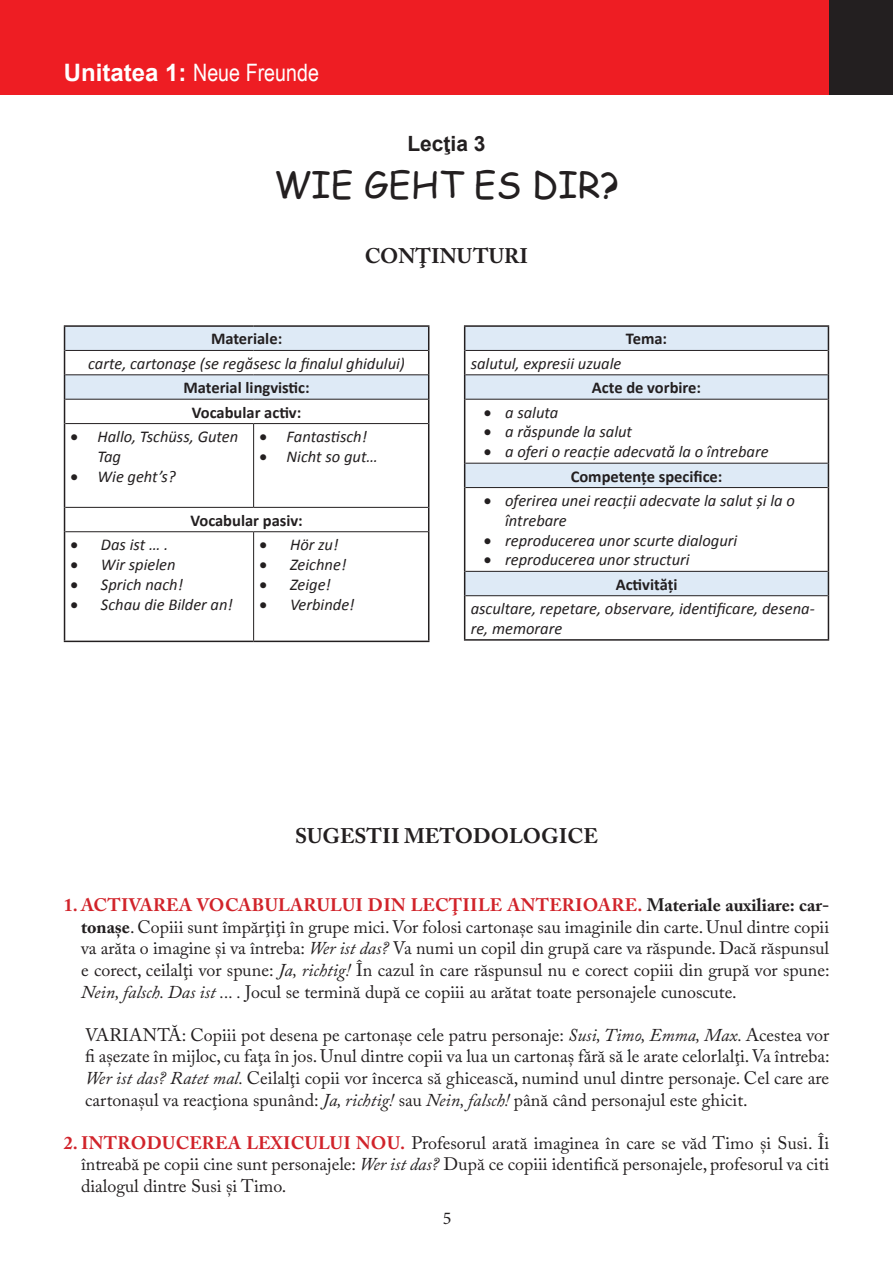
<style>
.page{position:relative;width:893px;height:1263px;background:#fff}
.page>*{position:absolute;margin:0;border:0;box-sizing:border-box;transform-origin:0 0}
.t1{font:36px "Comic Sans MS";color:#231f20}
.Heading_1{font:24px "Arial Narrow";color:#fff}
.t2{font:700 21px "Adobe Caslon Pro";color:#231f20}
.Heading_2{font:700 21px "Arial";color:#231f20}
.t3{font:18px/21.6px "Adobe Caslon Pro";color:#231f20;text-align:justify}
.t4{font:18px "Minion Pro";color:#231f20}
.t5{font:italic 16.5px/19.8px "Calibri";color:#231f20}
.t6{font:700 16.5px "Calibri";color:#231f20}
.s1{font-family:"Arial";font-weight:700}
.s2{font-weight:700;color:#d1232a}
.s3{font-weight:700}
.s4{font-style:italic}
</style>
<div class="page">
<div style="left:0;top:0;width:893px;height:95px;background:#ee1d23"></div>
<div style="left:829px;top:0;width:64px;height:95px;background:#231f20"></div>
<hr style="left:64px;top:325px;width:190px;height:2px;background:#231f20">
<hr style="left:254px;top:325px;width:175px;height:2px;background:#231f20">
<svg style="left:64px;top:326px;width:365px;height:98px"></svg>
<hr style="left:64px;top:424px;width:1px;height:83px;background:#231f20">
<hr style="left:428px;top:424px;width:1px;height:83px;background:#231f20">
<svg style="left:64px;top:507px;width:1px;height:25px"></svg>
<svg style="left:428px;top:507px;width:1px;height:25px"></svg>
<hr style="left:64px;top:532px;width:1px;height:109px;background:#231f20">
<hr style="left:428px;top:532px;width:1px;height:109px;background:#231f20">
<hr style="left:64px;top:641px;width:190px;height:1px;background:#231f20">
<hr style="left:254px;top:641px;width:175px;height:1px;background:#231f20">
<hr style="left:65px;top:350px;width:189px;height:1px;background:#231f20">
<hr style="left:254px;top:350px;width:174px;height:1px;background:#231f20">
<hr style="left:65px;top:374px;width:189px;height:1px;background:#231f20">
<hr style="left:254px;top:374px;width:174px;height:1px;background:#231f20">
<hr style="left:65px;top:399px;width:189px;height:1px;background:#231f20">
<hr style="left:254px;top:399px;width:174px;height:1px;background:#231f20">
<hr style="left:65px;top:423px;width:189px;height:1px;background:#231f20">
<hr style="left:254px;top:423px;width:174px;height:1px;background:#231f20">
<hr style="left:253px;top:424px;width:1px;height:83px;background:#231f20">
<hr style="left:65px;top:507px;width:189px;height:1px;background:#231f20">
<hr style="left:254px;top:507px;width:174px;height:1px;background:#231f20">
<hr style="left:65px;top:531px;width:189px;height:1px;background:#231f20">
<hr style="left:254px;top:531px;width:174px;height:1px;background:#231f20">
<hr style="left:253px;top:532px;width:1px;height:109px;background:#231f20">
<svg style="left:465px;top:327px;width:363px;height:268px"></svg>
<hr style="left:464px;top:325px;width:365px;height:2px;background:#231f20">
<svg style="left:464px;top:327px;width:1px;height:72px"></svg>
<svg style="left:828px;top:327px;width:1px;height:72px"></svg>
<hr style="left:464px;top:399px;width:1px;height:64px;background:#231f20">
<hr style="left:828px;top:399px;width:1px;height:64px;background:#231f20">
<svg style="left:464px;top:463px;width:1px;height:25px"></svg>
<svg style="left:828px;top:463px;width:1px;height:25px"></svg>
<hr style="left:464px;top:488px;width:1px;height:83px;background:#231f20">
<hr style="left:828px;top:488px;width:1px;height:83px;background:#231f20">
<svg style="left:464px;top:571px;width:1px;height:25px"></svg>
<svg style="left:828px;top:571px;width:1px;height:25px"></svg>
<hr style="left:464px;top:596px;width:1px;height:43px;background:#231f20">
<hr style="left:828px;top:596px;width:1px;height:43px;background:#231f20">
<hr style="left:464px;top:639px;width:365px;height:2px;background:#231f20">
<hr style="left:465px;top:350px;width:363px;height:1px;background:#231f20">
<hr style="left:465px;top:374px;width:363px;height:1px;background:#231f20">
<hr style="left:465px;top:399px;width:363px;height:1px;background:#231f20">
<hr style="left:465px;top:463px;width:363px;height:1px;background:#231f20">
<hr style="left:465px;top:487px;width:363px;height:1px;background:#231f20">
<hr style="left:465px;top:571px;width:363px;height:1px;background:#231f20">
<hr style="left:465px;top:595px;width:363px;height:1px;background:#231f20">
<p class="Heading_1" style="left:64px;top:55px;width:257px"><span class="s1">Unitatea 1:</span> Neue Freunde</p>
<p class="Heading_2" style="left:407px;top:128px;width:80px">Lecţia 3</p>
<p class="t1" style="left:274px;top:159px;width:347px">WIE GEHT ES DIR?</p>
<p class="t2" style="left:365px;top:244px;width:165px">CONŢINUTURI</p>
<p class="t6" style="left:211px;top:329px;width:73px">Materiale:</p>
<p class="t5" style="left:88px;top:353px;width:318px">carte, cartonaşe (se regăsesc la finalul ghidului)</p>
<p class="t6" style="left:183px;top:377px;width:128px">Material lingvistic:</p>
<p class="t6" style="left:192px;top:402px;width:111px">Vocabular activ:</p>
<p class="t5" style="left:98px;top:426px;width:142px;text-indent:-27px">• Hallo, Tschüss, Guten<br>Tag</p>
<p class="t5" style="left:71px;top:465px;width:107px">• Wie geht’s?</p>
<p class="t5" style="left:260px;top:426px;width:109px">• Fantastisch!</p>
<p class="t5" style="left:260px;top:446px;width:120px">• Nicht so gut…</p>
<p class="t6" style="left:190px;top:510px;width:114px">Vocabular pasiv:</p>
<p class="t5" style="left:71px;top:534px;width:99px">• Das ist … .</p>
<p class="t5" style="left:71px;top:554px;width:107px">• Wir spielen</p>
<p class="t5" style="left:71px;top:573px;width:114px">• Sprich nach!</p>
<p class="t5" style="left:71px;top:593px;width:164px">• Schau die Bilder an!</p>
<p class="t5" style="left:260px;top:534px;width:80px">• Hör zu!</p>
<p class="t5" style="left:260px;top:554px;width:88px">• Zeichne!</p>
<p class="t5" style="left:260px;top:573px;width:73px">• Zeige!</p>
<p class="t5" style="left:260px;top:593px;width:97px">• Verbinde!</p>
<p class="t6" style="left:626px;top:329px;width:43px">Tema:</p>
<p class="t5" style="left:471px;top:353px;width:152px">salutul, expresii uzuale</p>
<p class="t6" style="left:592px;top:377px;width:111px">Acte de vorbire:</p>
<p class="t5" style="left:484px;top:401px;width:76px">• a saluta</p>
<p class="t5" style="left:484px;top:421px;width:150px">• a răspunde la salut</p>
<p class="t5" style="left:484px;top:441px;width:286px">• a oferi o reacție adecvată la o întrebare</p>
<p class="t6" style="left:571px;top:466px;width:153px">Competențe specifice:</p>
<p class="t5" style="left:505px;top:490px;width:291px;text-indent:-21px">• oferirea unei reacţii adecvate la salut și la o întrebare</p>
<p class="t5" style="left:484px;top:529px;width:255px">• reproducerea unor scurte dialoguri</p>
<p class="t5" style="left:484px;top:549px;width:207px">• reproducerea unor structuri</p>
<p class="t6" style="left:616px;top:574px;width:63px">Activități</p>
<p class="t5" style="left:471px;top:598px;width:346px">ascultare, repetare, observare, identificare, desena&shy;re, memorare</p>
<p class="t2" style="left:295px;top:823px;width:304px">SUGESTII METODOLOGICE</p>
<p class="t3" style="left:81px;top:894px;width:750px;text-indent:-17px"><span class="s2">1. ACTIVAREA VOCABULARULUI DIN LECŢIILE ANTERIOARE.</span> <span class="s3">Materiale auxiliare: car&shy;tonaşe</span>. Copiii sunt împărţiţi în grupe mici. Vor folosi cartonaşe sau imaginile din carte. Unul dintre copii va arăta o imagine şi va întreba: <span class="s4">Wer ist das?</span> Va numi un copil din grupă care va răspunde. Dacă răspunsul e corect, ceilalţi vor spune: <span class="s4">Ja, richtig!</span> În cazul în care răspunsul nu e corect copiii din grupă vor spune:<br><span class="s4">Nein, falsch. Das ist ... .</span> Jocul se termină după ce copiii au arătat toate personajele cunoscute.</p>
<p class="t3" style="left:85px;top:1024px;width:746px">VARIANTĂ: Copiii pot desena pe cartonaşe cele patru personaje: <span class="s4">Susi, Timo, Emma, Max.</span> Acestea vor fi aşezate în mijloc, cu faţa în jos. Unul dintre copii va lua un cartonaş fără să le arate celorlalţi. Va întreba:<br><span class="s4">Wer ist das? Ratet mal.</span> Ceilalţi copii vor încerca să ghicească, numind unul dintre personaje. Cel care are cartonaşul va reacţiona spunând: <span class="s4">Ja, richtig!</span> sau <span class="s4">Nein, falsch!</span> până când personajul este ghicit.</p>
<p class="t3" style="left:81px;top:1132px;width:750px;text-indent:-17px"><span class="s2">2. INTRODUCEREA LEXICULUI NOU.</span> Profesorul arată imaginea în care se văd Timo şi Susi. Îi întreabă pe copii cine sunt personajele: <span class="s4">Wer ist das?</span> După ce copiii identifică personajele, profesorul va citi dialogul dintre Susi şi Timo.</p>
<p class="t4" style="left:443px;top:1206px;width:10px">5</p>
</div>
